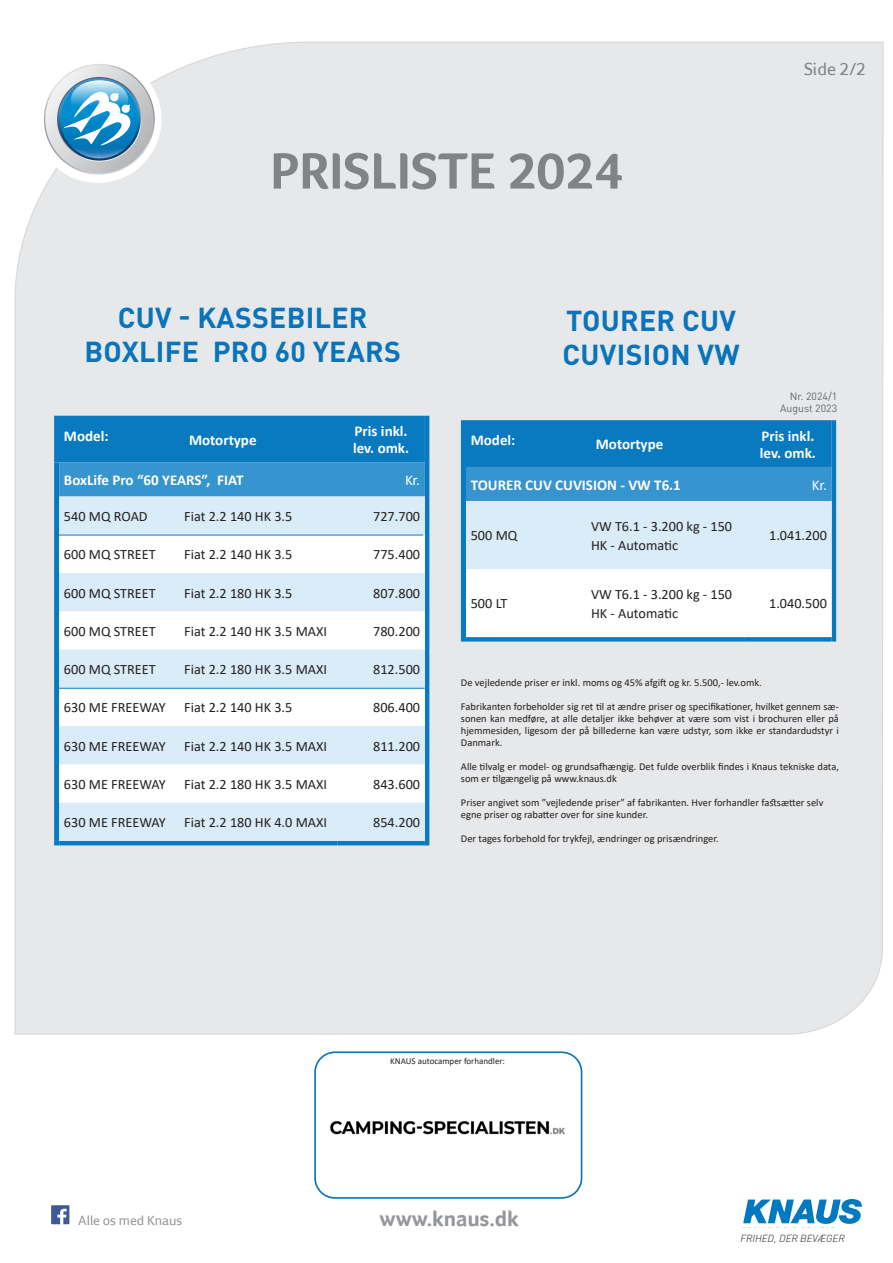
<style>
.page{position:relative;width:893px;height:1263px;background:#fff}
.page>*{position:absolute;margin:0;border:0;box-sizing:border-box;transform-origin:0 0}
.t1{font:700 52.5px "Foco";color:#818486}
.t2{font:700 28.5px "DIN Pro";letter-spacing:.01em;color:#0974ba}
.t3{font:700 22.2px "Foco";color:#949699}
.t4{font:18px "Foco";color:#818486}
.t5{font:700 15px "Calibri";color:#fff}
.t6{font:15px "Calibri";color:#fff}
.t7{font:14.25px/19.5px "Calibri";color:#231f20}
.t8{font:13.8px "Foco";color:#949699}
.t9{font:10.5px/12px "Calibri";color:#231f20}
.t10{font:10.5px "DIN Pro";color:#646568}
.t11{font:italic 300 10.2px "DIN Pro";color:#231f20}
.t12{font:9px "Calibri";color:#231f20}
</style>
<div class="page">
<div style="left:14px;top:41px;width:870px;height:994px;background:#e7e8e9"></div>
<div style="left:34px;top:56px;width:127px;height:127px;background:#fff;border-radius:50%"></div>
<svg style="left:44px;top:64px;width:111px;height:111px"></svg>
<svg style="left:45px;top:65px;width:108px;height:108px;background:#d2d3d5"></svg>
<svg style="left:57px;top:77px;width:85px;height:85px"></svg>
<svg style="left:58px;top:78px;width:83px;height:83px"></svg>
<svg style="left:60px;top:80px;width:78px;height:78px"></svg>
<svg style="left:64px;top:80px;width:70px;height:78px"></svg>
<div style="left:54px;top:416px;width:375px;height:429px;background:#097abf"></div>
<div style="left:59px;top:462px;width:366px;height:34px;background:#3694ce"></div>
<div style="left:59px;top:496px;width:366px;height:345px;background:#daecf7"></div>
<svg style="left:59px;top:535px;width:366px;height:268px"></svg>
<svg style="left:743px;top:1199px;width:119px;height:25px"></svg>
<hr style="left:59px;top:688px;width:366px;height:1px;background:#097abf">
<hr style="left:57px;top:535px;width:366px;height:1px;background:#097abf">
<div style="left:51px;top:1205px;width:18px;height:19px;background:#3c5a9a"></div>
<svg style="left:57px;top:1209px;width:10px;height:16px"></svg>
<div style="left:461px;top:420px;width:375px;height:221px;background:#097abf"></div>
<svg style="left:466px;top:467px;width:366px;height:170px"></svg>
<img style="left:314px;top:1051px;width:269px;height:148px">
<p class="t1" style="left:270px;top:140px;width:354px">PRISLISTE 2024</p>
<p class="t4" style="left:804px;top:59px;width:64px">Side 2/2</p>
<p class="t2" style="left:118px;top:298px;width:251px">CUV - KASSEBILER</p>
<p class="t2" style="left:84px;top:332px;width:318px">BOXLIFE PRO 60 YEARS</p>
<p class="t2" style="left:566px;top:301px;width:171px">TOURER CUV</p>
<p class="t2" style="left:563px;top:335px;width:179px">CUVISION VW</p>
<p class="t10" style="left:790px;top:389px;width:49px">Nr. 2024/1</p>
<p class="t10" style="left:780px;top:401px;width:59px">August 2023</p>
<p class="t5" style="left:64px;top:425px;width:46px">Model:</p>
<p class="t5" style="left:189px;top:429px;width:69px">Motortype</p>
<p class="t5" style="left:355px;top:421px;width:55px">Pris inkl.</p>
<p class="t5" style="left:353px;top:438px;width:58px">lev. omk.</p>
<p class="t5" style="left:471px;top:430px;width:46px">Model:</p>
<p class="t5" style="left:596px;top:434px;width:69px">Motortype</p>
<p class="t5" style="left:761px;top:425px;width:55px">Pris inkl.</p>
<p class="t5" style="left:760px;top:442px;width:58px">lev. omk.</p>
<p class="t5" style="left:64px;top:469px;width:181px">BoxLife Pro “60 YEARS”, FIAT</p>
<p class="t6" style="left:405px;top:470px;width:17px">Kr.</p>
<p class="t7" style="left:64px;top:506px;width:85px">540 MQ ROAD</p>
<p class="t7" style="left:184px;top:506px;width:110px">Fiat 2.2 140 HK 3.5</p>
<p class="t7" style="left:373px;top:506px;width:48px">727.700</p>
<p class="t7" style="left:64px;top:544px;width:93px">600 MQ STREET</p>
<p class="t7" style="left:184px;top:544px;width:110px">Fiat 2.2 140 HK 3.5</p>
<p class="t7" style="left:373px;top:544px;width:48px">775.400</p>
<p class="t7" style="left:64px;top:583px;width:93px">600 MQ STREET</p>
<p class="t7" style="left:184px;top:583px;width:110px">Fiat 2.2 180 HK 3.5</p>
<p class="t7" style="left:373px;top:583px;width:48px">807.800</p>
<p class="t7" style="left:64px;top:621px;width:93px">600 MQ STREET</p>
<p class="t7" style="left:184px;top:621px;width:144px">Fiat 2.2 140 HK 3.5 MAXI</p>
<p class="t7" style="left:373px;top:621px;width:48px">780.200</p>
<p class="t7" style="left:64px;top:659px;width:93px">600 MQ STREET</p>
<p class="t7" style="left:184px;top:659px;width:144px">Fiat 2.2 180 HK 3.5 MAXI</p>
<p class="t7" style="left:373px;top:659px;width:48px">812.500</p>
<p class="t7" style="left:64px;top:697px;width:103px">630 ME FREEWAY</p>
<p class="t7" style="left:184px;top:697px;width:110px">Fiat 2.2 140 HK 3.5</p>
<p class="t7" style="left:373px;top:697px;width:48px">806.400</p>
<p class="t7" style="left:64px;top:736px;width:103px">630 ME FREEWAY</p>
<p class="t7" style="left:184px;top:736px;width:144px">Fiat 2.2 140 HK 3.5 MAXI</p>
<p class="t7" style="left:373px;top:736px;width:48px">811.200</p>
<p class="t7" style="left:64px;top:774px;width:103px">630 ME FREEWAY</p>
<p class="t7" style="left:184px;top:774px;width:144px">Fiat 2.2 180 HK 3.5 MAXI</p>
<p class="t7" style="left:373px;top:774px;width:48px">843.600</p>
<p class="t7" style="left:64px;top:812px;width:103px">630 ME FREEWAY</p>
<p class="t7" style="left:184px;top:812px;width:144px">Fiat 2.2 180 HK 4.0 MAXI</p>
<p class="t7" style="left:373px;top:812px;width:48px">854.200</p>
<p class="t5" style="left:471px;top:474px;width:212px">TOURER CUV CUVISION - VW T6.1</p>
<p class="t6" style="left:812px;top:474px;width:17px">Kr.</p>
<p class="t7" style="left:471px;top:525px;width:48px">500 MQ</p>
<p class="t7" style="left:591px;top:516px;width:143px">VW T6.1 - 3.200 kg - 150<br>HK - Automatic</p>
<p class="t7" style="left:769px;top:525px;width:59px">1.041.200</p>
<p class="t7" style="left:471px;top:593px;width:38px">500 LT</p>
<p class="t7" style="left:591px;top:584px;width:143px">VW T6.1 - 3.200 kg - 150<br>HK - Automatic</p>
<p class="t7" style="left:769px;top:593px;width:59px">1.040.500</p>
<p class="t9" style="left:461px;top:676px;width:302px">De vejledende priser er inkl. moms og 45% afgift og kr. 5.500,- lev.omk.</p>
<p class="t9" style="left:461px;top:700px;width:380px;text-align:justify">Fabrikanten forbeholder sig ret til at ændre priser og specifikationer, hvilket gennem sæ&shy;sonen kan medføre, at alle detaljer ikke behøver at være som vist i brochuren eller på hjemmesiden, ligesom der på billederne kan være udstyr, som ikke er standardudstyr i Danmark.</p>
<p class="t9" style="left:461px;top:760px;width:380px">Alle tilvalg er model- og grundsafhængig. Det fulde overblik findes i Knaus tekniske data, som er tilgængelig på www.knaus.dk</p>
<p class="t9" style="left:461px;top:796px;width:364px">Priser angivet som ”vejledende priser” af fabrikanten. Hver forhandler fastsætter selv egne priser og rabatter over for sine kunder.</p>
<p class="t9" style="left:461px;top:832px;width:259px">Der tages forbehold for trykfejl, ændringer og prisændringer.</p>
<p class="t12" style="left:390px;top:1055px;width:116px">KNAUS autocamper forhandler:</p>
<p class="t8" style="left:78px;top:1212px;width:106px">Alle os med Knaus</p>
<p class="t3" style="left:380px;top:1205px;width:141px">www.knaus.dk</p>
<p class="t11" style="left:740px;top:1232px;width:106px">FRIHED, DER BEVÆGER</p>
</div>
